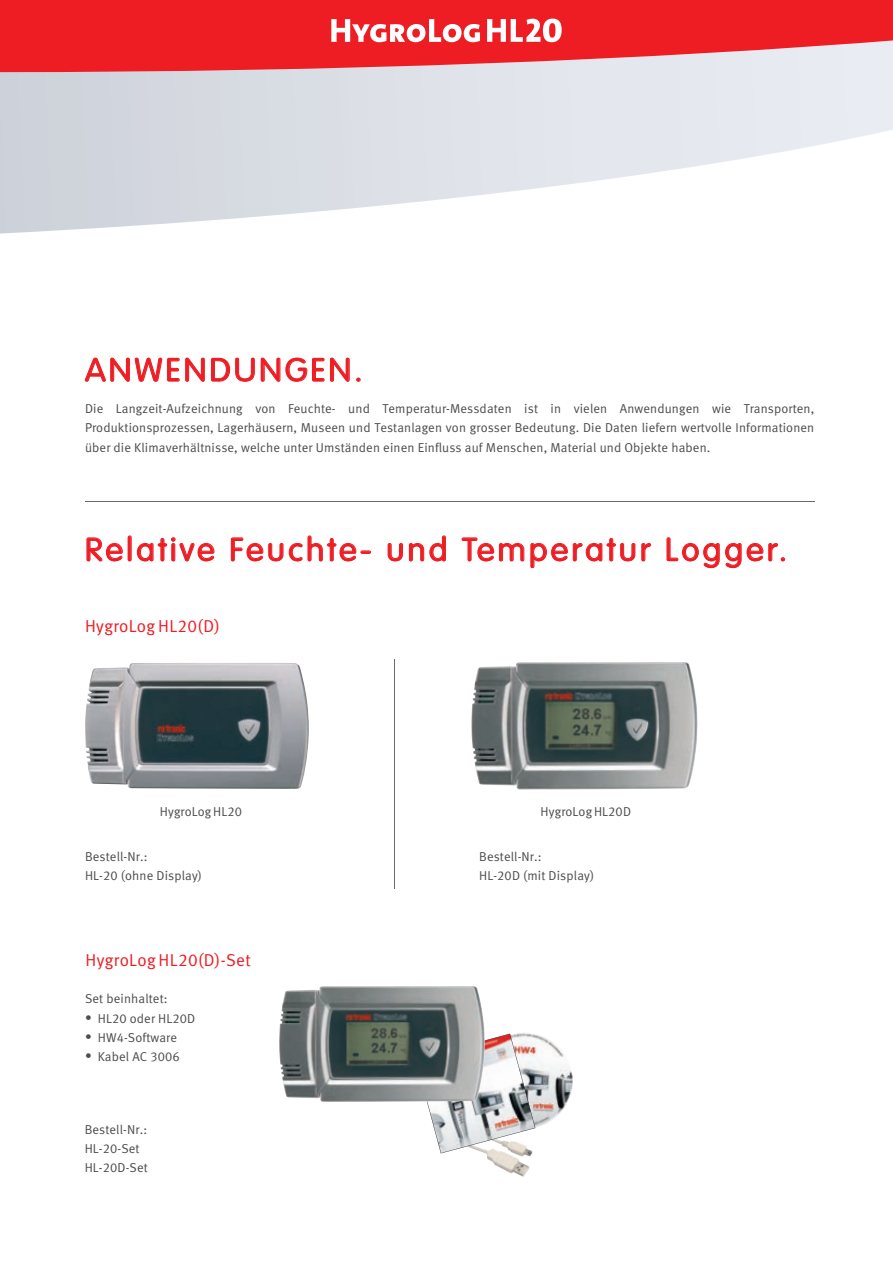
<style>
.page{position:relative;width:893px;height:1263px;background:#fff}
.page>*{position:absolute;margin:0;border:0;box-sizing:border-box;transform-origin:0 0}
.t1{font:300 32.1px "VAG Rounded LT";letter-spacing:.09em;color:#ee1d23;scale:1.05 1}
.t2{font:17.25px "Meta Normal LF";letter-spacing:.02em;color:#ee1d23}
.t3{font:12.9px/19.2px "Meta Normal LF";letter-spacing:.01em;color:#4b4c4d}
.s1{font-family:"Meta Cond Bold LF";font-size:15px}
</style>
<div class="page">
<svg style="left:0;top:72px;width:893px;height:162px"></svg>
<svg style="left:0;top:0;width:893px;height:72px;background:#ec3b41"></svg>
<img style="left:509px;top:1033px;width:64px;height:96px">
<img style="left:485px;top:1153px;width:47px;height:24px">
<svg style="left:427px;top:1034px;width:108px;height:119px"></svg>
<img style="left:85px;top:663px;width:224px;height:126px">
<img style="left:471px;top:662px;width:227px;height:128px">
<img style="left:279px;top:986px;width:206px;height:116px">
<svg style="left:331px;top:19px;width:149px;height:23px"></svg>
<svg style="left:487px;top:19px;width:75px;height:23px"></svg>
<hr style="left:85px;top:501px;width:730px;height:1px;background:#646b72">
<hr style="left:394px;top:659px;width:1px;height:230px;background:#646b72">
<svg style="left:85px;top:357px;width:120px;height:25px"></svg>
<svg style="left:211px;top:357px;width:44px;height:25px"></svg>
<svg style="left:261px;top:357px;width:89px;height:25px"></svg>
<svg style="left:356px;top:378px;width:5px;height:4px"></svg>
<svg style="left:86px;top:537px;width:37px;height:25px"></svg>
<div style="left:128px;top:536px;width:4px;height:25px;border:1px solid #ee1d23"></div>
<svg style="left:137px;top:537px;width:78px;height:25px"></svg>
<svg style="left:231px;top:535px;width:126px;height:27px"></svg>
<div style="left:361px;top:550px;width:10px;height:4px;border:1px solid #ee1d23"></div>
<svg style="left:387px;top:543px;width:16px;height:19px"></svg>
<svg style="left:409px;top:535px;width:37px;height:27px"></svg>
<svg style="left:461px;top:537px;width:190px;height:31px"></svg>
<svg style="left:666px;top:537px;width:119px;height:31px"></svg>
<h1 class="t1" style="left:85px;top:352px;width:266px">ANWENDUNGEN.</h1>
<p class="t3" style="left:85px;top:399px;width:731px;text-align:justify">Die Langzeit-Aufzeichnung von Feuchte- und Temperatur-Messdaten ist in vielen Anwendungen wie Transporten, Produktionsprozessen, Lagerhäusern, Museen und Testanlagen von grosser Bedeutung. Die Daten liefern wertvolle Informationen über die Klimaverhältnisse, welche unter Umständen einen Einfluss auf Menschen, Material und Objekte haben.</p>
<h1 class="t1" style="left:85px;top:531px;width:670px">Relative Feuchte- und Temperatur Logger.</h1>
<h2 class="t2" style="left:85px;top:616px;width:136px">HygroLog HL20(D)</h2>
<p class="t3" style="left:160px;top:802px;width:84px">HygroLog HL20</p>
<p class="t3" style="left:540px;top:802px;width:92px">HygroLog HL20D</p>
<p class="t3" style="left:85px;top:846px;width:118px">Bestell-Nr.:<br>HL-20 (ohne Display)</p>
<h2 class="t2" style="left:86px;top:949px;width:167px">HygroLog HL20(D)-Set</h2>
<p class="t3" style="left:85px;top:989px;width:84px">Set beinhaltet:</p>
<p class="t3" style="left:85px;top:1008px;width:112px"><span class="s1">•</span> HL20 oder HL20D</p>
<p class="t3" style="left:85px;top:1028px;width:94px"><span class="s1">•</span> HW4-Software</p>
<p class="t3" style="left:85px;top:1047px;width:96px"><span class="s1">•</span> Kabel AC 3006</p>
<p class="t3" style="left:85px;top:1120px;width:65px">Bestell-Nr.:<br>HL-20-Set<br>HL-20D-Set</p>
<p class="t3" style="left:479px;top:846px;width:116px">Bestell-Nr.:<br>HL-20D (mit Display)</p>
</div>
